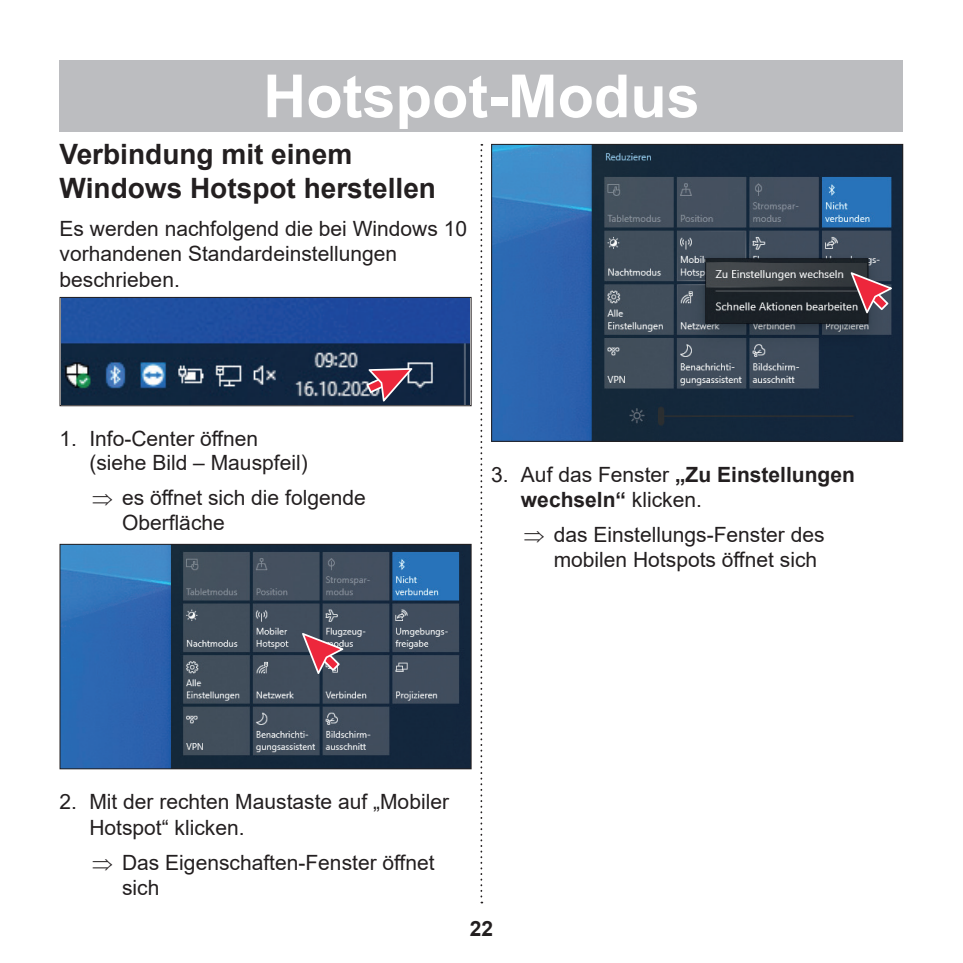
<style>
.page{position:relative;width:963px;height:963px;background:#fff}
.page>*{position:absolute;margin:0;border:0;box-sizing:border-box;transform-origin:0 0}
.t1{font:700 59.5px "Arial";color:#fff}
.t2{font:700 28px/33.6px "Arial";color:#231f20}
.t3{font:21px/25.2px "Arial";color:#231f20}
.t4{font:700 21px/25.2px "Arial";color:#231f20}
.s1{font-weight:400}
</style>
<div class="page">
<svg style="left:480px;top:144px;width:2px;height:759px"></svg>
<img style="left:493px;top:146px;width:408px;height:293px">
<svg style="left:850px;top:272px;width:41px;height:41px;background:#8e5460"></svg>
<div style="left:491px;top:144px;width:412px;height:297px;border:1px solid #231f20"></div>
<img style="left:62px;top:299px;width:407px;height:105px">
<svg style="left:366px;top:368px;width:46px;height:33px;background:#8d5265"></svg>
<div style="left:60px;top:297px;width:411px;height:109px;border:1px solid #231f20"></div>
<img style="left:62px;top:546px;width:407px;height:221px">
<svg style="left:302px;top:633px;width:41px;height:41px;background:#98606e"></svg>
<div style="left:60px;top:544px;width:411px;height:225px;border:1px solid #231f20"></div>
<div style="left:60px;top:60px;width:843px;height:71px;background:#bcbdc0"></div>
<h1 class="t1" style="left:322px;top:54px;width:319px">Überschrift</h1>
<h1 class="t1" style="left:263px;top:54px;width:438px">Hotspot-Modus</h1>
<h2 class="t2" style="left:60px;top:138px;width:378px">Verbindung mit einem<br>Windows Hotspot herstellen</h2>
<p class="t3" style="left:60px;top:216px;width:409px">Es werden nachfolgend die bei Windows 10 vorhandenen Standardeinstellungen beschrieben.</p>
<p class="t3" style="left:89px;top:426px;width:220px;text-indent:-30px">1. Info-Center öffnen (siehe Bild – Mauspfeil)</p>
<p class="t3" style="left:122px;top:485px;width:245px;text-indent:-30px">⇒ es öffnet sich die folgende<br>Oberfläche</p>
<p class="t4" style="left:521px;top:462px;width:335px;text-indent:-30px"><span class="s1">3. Auf das Fenster</span> „Zu Einstellungen wechseln“ <span class="s1">klicken.</span></p>
<p class="t3" style="left:553px;top:522px;width:272px;text-indent:-30px">⇒ das Einstellungs-Fenster des mobilen Hotspots öffnet sich</p>
<p class="t3" style="left:89px;top:789px;width:361px;text-indent:-30px">2. Mit der rechten Maustaste auf „Mobiler<br>Hotspot“ klicken.</p>
<p class="t3" style="left:122px;top:849px;width:314px;text-indent:-30px">⇒ Das Eigenschaften-Fenster öffnet sich</p>
<p class="t4" style="left:470px;top:916px;width:25px">22</p>
</div>
